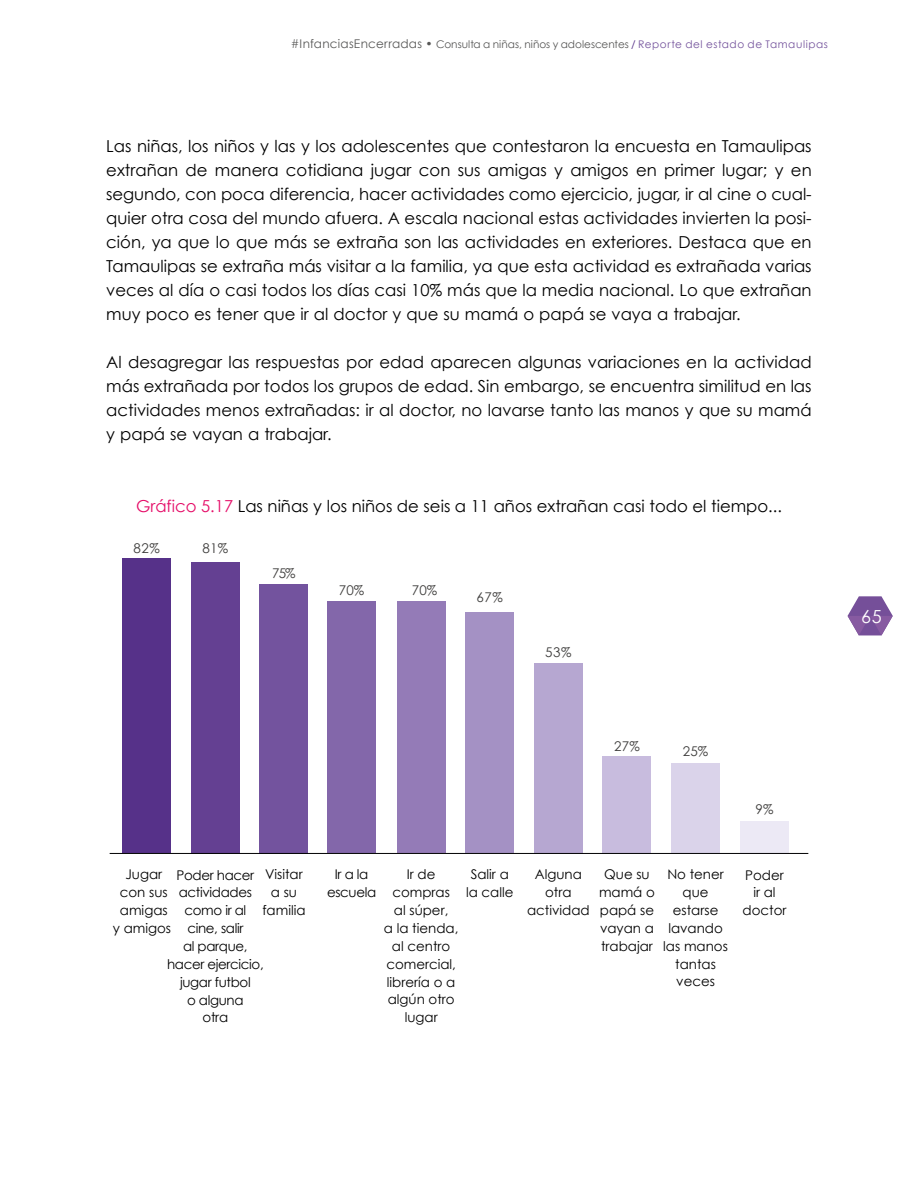
<style>
.page{position:relative;width:918px;height:1188px;background:#fff}
.page>*{position:absolute;margin:0;border:0;box-sizing:border-box;transform-origin:0 0}
.t1{font:18px "Century Gothic";color:#fff}
.t2{font:16.5px/24px "Century Gothic";color:#000;text-align:justify}
.t3{font:13.35px/17.9px "Century Gothic";color:#000;text-align:center}
.t4{font:13.35px/17.9px "Century Gothic";letter-spacing:-.025em;color:#000;text-align:center}
.t5{font:13.35px "Century Gothic";letter-spacing:.01em;color:#3d3c3b}
.t6{font:10.5px "Century Gothic";letter-spacing:.01em;color:#575756}
.s1{font-size:12px}
.s2{color:#563188}
.s3{color:#74539c}
.s4{color:#e50d68}
</style>
<div class="page">
<svg style="left:848px;top:596px;width:45px;height:39px"></svg>
<div style="left:740px;top:821px;width:49px;height:32px;background:#ece9f5"></div>
<div style="left:671px;top:763px;width:49px;height:90px;background:#dad3ea"></div>
<div style="left:603px;top:756px;width:48px;height:97px;background:#c8bcde"></div>
<div style="left:534px;top:663px;width:49px;height:190px;background:#b6a7d1"></div>
<div style="left:465px;top:612px;width:49px;height:241px;background:#a491c4"></div>
<div style="left:397px;top:602px;width:49px;height:251px;background:#947bb7"></div>
<div style="left:327px;top:602px;width:49px;height:251px;background:#8367aa"></div>
<div style="left:260px;top:584px;width:48px;height:269px;background:#73539e"></div>
<div style="left:191px;top:562px;width:49px;height:291px;background:#644092"></div>
<div style="left:122px;top:559px;width:49px;height:294px;background:#563189"></div>
<hr style="left:110px;top:853px;width:698px;height:1px;background:#020203">
<p class="t6" style="left:291px;top:38px;width:539px"><span class="s1">#InfanciasEncerradas •</span> Consulta a niñas, niños y adolescentes <span class="s2">/</span> <span class="s3">Reporte del estado de Tamaulipas</span></p>
<p class="t2" style="left:106px;top:133px;width:707px">Las niñas, los niños y las y los adolescentes que contestaron la encuesta en Tamaulipas extrañan de manera cotidiana jugar con sus amigas y amigos en primer lugar; y en segundo, con poca diferencia, hacer actividades como ejercicio, jugar, ir al cine o cual&shy;quier otra cosa del mundo afuera. A escala nacional estas actividades invierten la posi&shy;ción, ya que lo que más se extraña son las actividades en exteriores. Destaca que en Tamaulipas se extraña más visitar a la familia, ya que esta actividad es extrañada varias veces al día o casi todos los días casi 10% más que la media nacional. Lo que extrañan muy poco es tener que ir al doctor y que su mamá o papá se vaya a trabajar.</p>
<p class="t2" style="left:106px;top:349px;width:707px">Al desagregar las respuestas por edad aparecen algunas variaciones en la actividad más extrañada por todos los grupos de edad. Sin embargo, se encuentra similitud en las actividades menos extrañadas: ir al doctor, no lavarse tanto las manos y que su mamá y papá se vayan a trabajar.</p>
<p class="t2" style="left:136px;top:493px;width:647px"><span class="s4">Gráfico 5.17</span> Las niñas y los niños de seis a 11 años extrañan casi todo el tiempo...</p>
<p class="t5" style="left:134px;top:540px;width:28px">82%</p>
<p class="t5" style="left:202px;top:540px;width:27px">81%</p>
<p class="t5" style="left:272px;top:565px;width:25px">75%</p>
<p class="t5" style="left:339px;top:582px;width:27px">70%</p>
<p class="t5" style="left:412px;top:582px;width:27px">70%</p>
<p class="t5" style="left:477px;top:589px;width:28px">67%</p>
<p class="t5" style="left:545px;top:644px;width:28px">53%</p>
<p class="t5" style="left:614px;top:738px;width:27px">27%</p>
<p class="t5" style="left:683px;top:743px;width:27px">25%</p>
<p class="t5" style="left:755px;top:801px;width:20px">9%</p>
<p class="t3" style="left:262px;top:865px;width:45px">Visitar a su familia</p>
<p class="t3" style="left:599px;top:865px;width:57px">Que su mamá o papá se vayan a trabajar</p>
<p class="t3" style="left:663px;top:865px;width:66px">No tener que estarse lavando las manos tantas veces</p>
<p class="t3" style="left:113px;top:865px;width:60px">Jugar con sus amigas y amigos</p>
<p class="t3" style="left:466px;top:865px;width:49px">Salir a la calle</p>
<p class="t4" style="left:327px;top:865px;width:51px">Ir a la escuela</p>
<p class="t3" style="left:384px;top:865px;width:76px">Ir de compras<br>al súper,<br>a la tienda, al centro comercial, librería o a algún otro lugar</p>
<p class="t3" style="left:527px;top:865px;width:64px">Alguna otra actividad</p>
<p class="t4" style="left:167px;top:866px;width:98px">Poder hacer actividades como ir al<br>cine, salir<br>al parque, hacer ejercicio, jugar futbol<br>o alguna<br>otra</p>
<p class="t3" style="left:742px;top:866px;width:45px">Poder ir al doctor</p>
<p class="t1" style="left:861px;top:605px;width:22px">65</p>
</div>
